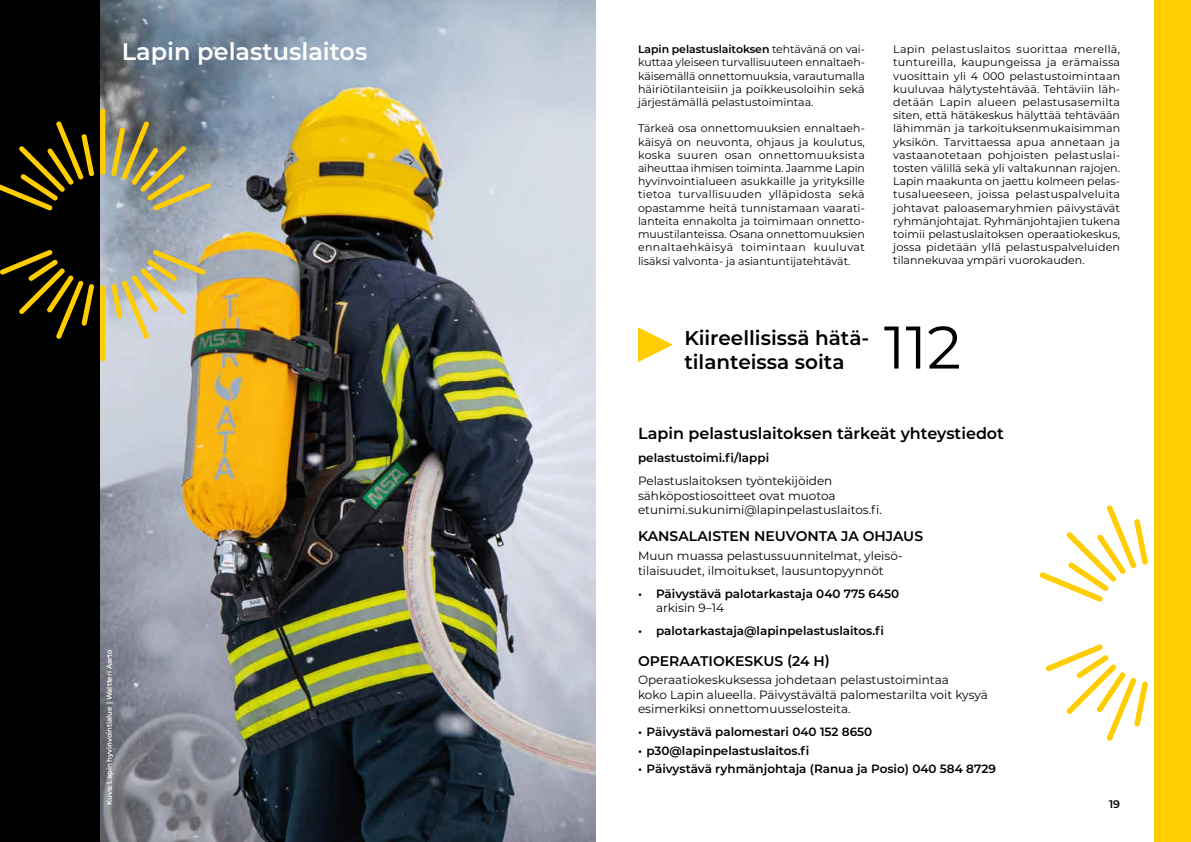
<style>
.page{position:relative;width:1191px;height:842px;background:#fff}
.page>*{position:absolute;margin:0;border:0;box-sizing:border-box;transform-origin:0 0}
.t1{font:60px "Montserrat";color:#000}
.t2{font:600 24px "Montserrat";color:#fff}
.t3{font:600 20px/24px "Montserrat";color:#000}
.t4{font:600 16px "Montserrat";color:#000}
.t5{font:600 14px "Montserrat";color:#000}
.t6{font:12px/14.4px "Montserrat";color:#000}
.t7{font:600 12px "Montserrat";color:#000}
.t8{font:11px/13.2px "Montserrat";color:#000;text-align:justify}
.t9{font:600 11px "Montserrat";color:#000}
.t10{font:600 7px "Montserrat";color:#fff}
.s1{font-weight:600}
</style>
<div class="page">
<div style="left:1154px;top:0;width:37px;height:842px;background:#ffcd00"></div>
<img style="left:99px;top:0;width:496px;height:842px">
<div style="left:0;top:0;width:99px;height:842px;background:#000"></div>
<svg style="left:0;top:250px;width:94px;height:89px"></svg>
<div style="left:100px;top:285px;width:5px;height:76px;background:#ffcd00;border-radius:3px"></div>
<svg style="left:111px;top:250px;width:94px;height:89px"></svg>
<svg style="left:111px;top:121px;width:100px;height:89px"></svg>
<svg style="left:100px;top:109px;width:5px;height:66px"></svg>
<svg style="left:0;top:121px;width:94px;height:89px"></svg>
<svg style="left:638px;top:327px;width:35px;height:35px"></svg>
<svg style="left:1045px;top:644px;width:102px;height:97px"></svg>
<svg style="left:1039px;top:505px;width:109px;height:97px"></svg>
<h2 class="t2" style="left:122px;top:35px;width:247px">Lapin pelastuslaitos</h2>
<p class="t10" style="left:104px;top:805px;width:157px;rotate:-90deg">Kuva: Lapin hyvinvointialue | Waltteri Aarto</p>
<p class="t8" style="left:638px;top:42px;width:228px"><span class="s1">Lapin pelastuslaitoksen</span> tehtävänä on vai&shy;kuttaa yleiseen turvallisuuteen ennaltaeh&shy;käisemällä onnettomuuksia, varautumalla häiriötilanteisiin ja poikkeusoloihin sekä järjestämällä pelastustoimintaa.</p>
<p class="t8" style="left:638px;top:122px;width:228px">Tärkeä osa onnettomuuksien ennaltaeh&shy;käisyä on neuvonta, ohjaus ja koulutus, koska suuren osan onnettomuuksista aiheuttaa ihmisen toiminta. Jaamme Lapin hyvinvointialueen asukkaille ja yrityksille tietoa turvallisuuden ylläpidosta sekä opastamme heitä tunnistamaan vaarati&shy;lanteita ennakolta ja toimimaan onnetto&shy;muustilanteissa. Osana onnettomuuksien ennaltaehkäisyä toimintaan kuuluvat lisäksi valvonta- ja asiantuntijatehtävät.</p>
<p class="t8" style="left:893px;top:42px;width:228px">Lapin pelastuslaitos suorittaa merellä, tuntureilla, kaupungeissa ja erämaissa vuosittain yli 4 000 pelastustoimintaan kuuluvaa hälytystehtävää. Tehtäviin läh&shy;detään Lapin alueen pelastusasemilta siten, että hätäkeskus hälyttää tehtävään lähimmän ja tarkoituksenmukaisimman yksikön. Tarvittaessa apua annetaan ja vastaanotetaan pohjoisten pelastuslai&shy;tosten välillä sekä yli valtakunnan rajojen.<br>Lapin maakunta on jaettu kolmeen pelas&shy;tusalueeseen, joissa pelastuspalveluita johtavat paloasemaryhmien päivystävät ryhmänjohtajat. Ryhmänjohtajien tukena toimii pelastuslaitoksen operaatiokeskus, jossa pidetään yllä pelastuspalveluiden tilannekuvaa ympäri vuorokauden.</p>
<h3 class="t3" style="left:684px;top:325px;width:186px">Kiireellisissä hätä&shy;tilanteissa soita</h3>
<h1 class="t1" style="left:883px;top:306px;width:79px">112</h1>
<h3 class="t4" style="left:638px;top:422px;width:367px">Lapin pelastuslaitoksen tärkeät yhteystiedot</h3>
<p class="t7" style="left:638px;top:449px;width:133px">pelastustoimi.fi/lappi</p>
<p class="t6" style="left:638px;top:473px;width:245px">Pelastuslaitoksen työntekijöiden sähköpostiosoitteet ovat muotoa etunimi.sukunimi@lapinpelastuslaitos.fi.</p>
<p class="t5" style="left:638px;top:526px;width:287px">KANSALAISTEN NEUVONTA JA OHJAUS</p>
<p class="t6" style="left:638px;top:548px;width:266px">Muun muassa pelastussuunnitelmat, yleisö&shy;tilaisuudet, ilmoitukset, lausuntopyynnöt</p>
<p class="t7" style="left:638px;top:585px;width:263px">• Päivystävä palotarkastaja 040 775 6450</p>
<p class="t6" style="left:656px;top:600px;width:70px">arkisin 9–14</p>
<p class="t7" style="left:638px;top:622px;width:248px">• palotarkastaja@lapinpelastuslaitos.fi</p>
<p class="t5" style="left:638px;top:651px;width:193px">OPERAATIOKESKUS (24 H)</p>
<p class="t6" style="left:638px;top:672px;width:351px">Operaatiokeskuksessa johdetaan pelastustoimintaa<br>koko Lapin alueella. Päivystävältä palomestarilta voit kysyä esimerkiksi onnettomuusselosteita.</p>
<p class="t7" style="left:638px;top:723px;width:236px">• Päivystävä palomestari 040 152 8650</p>
<p class="t7" style="left:638px;top:742px;width:173px">• p30@lapinpelastuslaitos.fi</p>
<p class="t7" style="left:638px;top:760px;width:359px">• Päivystävä ryhmänjohtaja (Ranua ja Posio) 040 584 8729</p>
<p class="t9" style="left:1109px;top:796px;width:13px">19</p>
</div>
